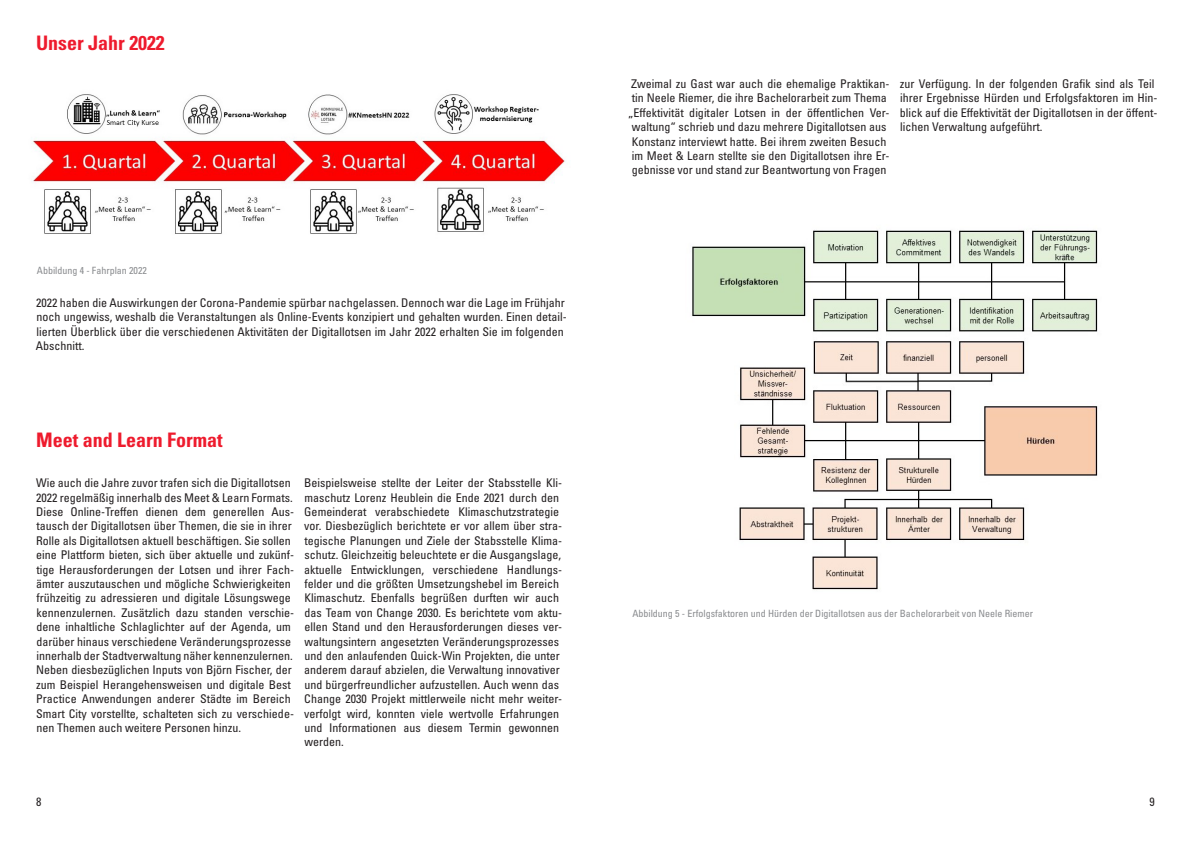
<style>
.page{position:relative;width:1191px;height:842px;background:#fff}
.page>*{position:absolute;margin:0;border:0;box-sizing:border-box;transform-origin:0 0}
.t1{font:700 condensed 20px "Univers LT Pro";color:#ee1b2d}
.t2{font:condensed 12px/14.4px "Univers LT Pro";color:#231f20}
.t3{font:condensed 10px "Univers LT Pro";color:#8a8c8f}
</style>
<div class="page">
<img style="left:31px;top:94px;width:534px;height:140px">
<img style="left:692px;top:230px;width:406px;height:360px">
<p class="t1" style="left:36px;top:31px;width:130px">Unser Jahr 2022</p>
<p class="t3" style="left:37px;top:264px;width:111px">Abbildung 4 - Fahrplan 2022</p>
<p class="t2" style="left:36px;top:295px;width:532px">2022 haben die Auswirkungen der Corona-Pandemie spürbar nachgelassen. Dennoch war die Lage im Frühjahr noch ungewiss, weshalb die Veranstaltungen als Online-Events konzipiert und gehalten wurden. Einen detail&shy;lierten Überblick über die verschiedenen Aktivitäten der Digitallotsen im Jahr 2022 erhalten Sie im folgenden Abschnitt.</p>
<p class="t1" style="left:36px;top:427px;width:188px">Meet and Learn Format</p>
<p class="t2" style="left:36px;top:475px;width:259px">Wie auch die Jahre zuvor trafen sich die Digitallotsen 2022 regelmäßig innerhalb des Meet &amp; Learn Formats.<br>Diese Online-Treffen dienen dem generellen Aus&shy;tausch der Digitallotsen über Themen, die sie in ihrer Rolle als Digitallotsen aktuell beschäftigen. Sie sollen eine Plattform bieten, sich über aktuelle und zukünf&shy;tige Herausforderungen der Lotsen und ihrer Fach&shy;ämter auszutauschen und mögliche Schwierigkeiten frühzeitig zu adressieren und digitale Lösungswege kennenzulernen. Zusätzlich dazu standen verschie&shy;dene inhaltliche Schlaglichter auf der Agenda, um darüber hinaus verschiedene Veränderungsprozesse innerhalb der Stadtverwaltung näher kennenzulernen.<br>Neben diesbezüglichen Inputs von Björn Fischer, der zum Beispiel Herangehensweisen und digitale Best Practice Anwendungen anderer Städte im Bereich Smart City vorstellte, schalteten sich zu verschiede&shy;nen Themen auch weitere Personen hinzu.</p>
<p class="t2" style="left:304px;top:475px;width:259px">Beispielsweise stellte der Leiter der Stabsstelle Kli&shy;maschutz Lorenz Heublein die Ende 2021 durch den Gemeinderat verabschiedete Klimaschutzstrategie vor. Diesbezüglich berichtete er vor allem über stra&shy;tegische Planungen und Ziele der Stabsstelle Klima&shy;schutz. Gleichzeitig beleuchtete er die Ausgangslage, aktuelle Entwicklungen, verschiedene Handlungs&shy;felder und die größten Umsetzungshebel im Bereich Klimaschutz. Ebenfalls begrüßen durften wir auch das Team von Change 2030. Es berichtete vom aktu&shy;ellen Stand und den Herausforderungen dieses ver&shy;waltungsintern angesetzten Veränderungsprozesses und den anlaufenden Quick-Win Projekten, die unter anderem darauf abzielen, die Verwaltung innovativer und bürgerfreundlicher aufzustellen. Auch wenn das Change 2030 Projekt mittlerweile nicht mehr weiter&shy;verfolgt wird, konnten viele wertvolle Erfahrungen und Informationen aus diesem Termin gewonnen werden.</p>
<p class="t2" style="left:628px;top:76px;width:263px;text-align:center">Zweimal zu Gast war auch die ehemalige Praktikan&shy;tin Neele Riemer, die ihre Bachelorarbeit zum Thema „Effektivität digitaler Lotsen in der öffentlichen Ver&shy;waltung“ schrieb und dazu mehrere Digitallotsen aus Konstanz interviewt hatte. Bei ihrem zweiten Besuch im Meet &amp; Learn stellte sie den Digitallotsen ihre Er&shy;gebnisse vor und stand zur Beantwortung von Fragen</p>
<p class="t2" style="left:899px;top:76px;width:259px">zur Verfügung. In der folgenden Grafik sind als Teil ihrer Ergebnisse Hürden und Erfolgsfaktoren im Hin&shy;blick auf die Effektivität der Digitallotsen in der öffent&shy;lichen Verwaltung aufgeführt.</p>
<p class="t3" style="left:632px;top:607px;width:402px">Abbildung 5 - Erfolgsfaktoren und Hürden der Digitallotsen aus der Bachelorarbeit von Neele Riemer</p>
<p class="t2" style="left:36px;top:794px;width:7px">8</p>
<p class="t2" style="left:1149px;top:794px;width:7px">9</p>
</div>
